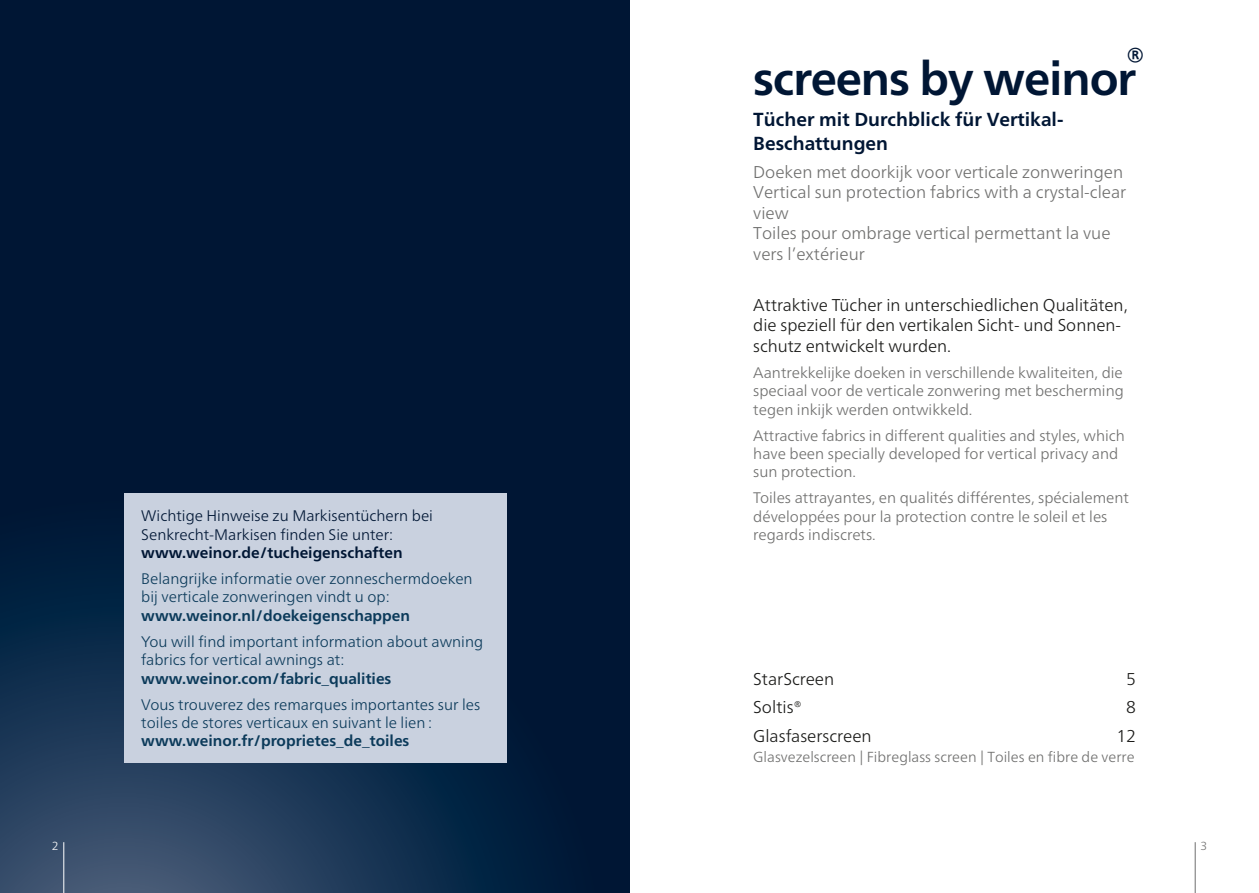
<style>
.page{position:relative;width:1259px;height:893px;background:#fff}
.page>*{position:absolute;margin:0;border:0;box-sizing:border-box;transform-origin:0 0}
.t1{font:700 46.8px "Frutiger Neue LTW1 G";letter-spacing:-.025em;color:#001634}
.t2{font:700 42.45px "Frutiger Neue LTW1 G";color:#001634}
.t3{font:700 18.9px/23.4px "Frutiger Neue LTW1 G";color:#001634}
.t4{font:300 17.1px/20.5px "Frutiger Neue LTW1 G";color:#1a1a18}
.t5{font:300 17.1px/20.5px "Frutiger Neue LTW1 G";color:#6f6f6e}
.t6{font:300 15.3px/18.3px "Frutiger Neue LTW1 G";color:#6f6f6e}
.t7{font:300 15.3px/18.3px "Frutiger Neue LTW1 G";color:#0b3a5a}
.t8{font:700 15.3px "Frutiger Neue LTW1 G";color:#0b3a5a}
.t9{font:300 15.3px/18.3px "Frutiger Neue LTW1 G";color:#001634}
.t10{font:700 15.3px "Frutiger Neue LTW1 G";color:#001634}
.t11{font:300 14.55px "Frutiger Neue LTW1 G";color:#6f6f6e}
.t12{font:300 11.7px "Frutiger Neue LTW1 G";color:#fff}
.t13{font:300 11.7px "Frutiger Neue LTW1 G";color:#6f6f6e}
</style>
<div class="page">
<hr style="left:1194px;top:842px;width:1px;height:51px;background:#6f6f6e">
<div style="left:0;top:0;width:629px;height:893px;background:#001634"></div>
<svg style="left:0;top:493px;width:521px;height:400px"></svg>
<hr style="left:63px;top:842px;width:1px;height:51px;background:#fff">
<div style="left:124px;top:493px;width:382px;height:270px;background:#c9d1df"></div>
<p class="t9" style="left:141px;top:507px;width:293px">Wichtige Hinweise zu Markisentüchern bei<br>Senkrecht-Markisen finden Sie unter:</p>
<p class="t10" style="left:141px;top:544px;width:263px">www.weinor.de/tucheigenschaften</p>
<p class="t7" style="left:141px;top:569px;width:333px">Belangrijke informatie over zonneschermdoeken bij verticale zonweringen vindt u op:</p>
<p class="t8" style="left:141px;top:606px;width:270px">www.weinor.nl/doekeigenschappen</p>
<p class="t7" style="left:141px;top:632px;width:343px">You will find important information about awning fabrics for vertical awnings at:</p>
<p class="t8" style="left:141px;top:669px;width:252px">www.weinor.com/fabric_qualities</p>
<p class="t7" style="left:141px;top:695px;width:340px">Vous trouverez des remarques importantes sur les toiles de stores verticaux en suivant le lien :</p>
<p class="t8" style="left:141px;top:732px;width:270px">www.weinor.fr/proprietes_de_toiles</p>
<h2 class="t2" style="left:1125px;top:38px;width:23px">®</h2>
<h1 class="t1" style="left:753px;top:51px;width:384px">screens by weinor</h1>
<p class="t3" style="left:753px;top:108px;width:311px">Tücher mit Durchblick für Vertikal-<br>Beschattungen</p>
<p class="t5" style="left:753px;top:161px;width:375px">Doeken met doorkijk voor verticale zonweringen Vertical sun protection fabrics with a crystal-clear view<br>Toiles pour ombrage vertical permettant la vue vers l’extérieur</p>
<p class="t4" style="left:753px;top:295px;width:376px">Attraktive Tücher in unterschiedlichen Qualitäten, die speziell für den vertikalen Sicht- und Sonnen&shy;schutz entwickelt wurden.</p>
<p class="t6" style="left:753px;top:363px;width:372px;text-align:justify">Aantrekkelijke doeken in verschillende kwaliteiten, die speciaal voor de verticale zonwering met bescherming tegen inkijk werden ontwikkeld.</p>
<p class="t6" style="left:753px;top:426px;width:373px">Attractive fabrics in different qualities and styles, which have been specially developed for vertical privacy and sun protection.</p>
<p class="t6" style="left:753px;top:489px;width:377px">Toiles attrayantes, en qualités différentes, spécialement développées pour la protection contre le soleil et les regards indiscrets.</p>
<p class="t4" style="left:753px;top:669px;width:83px">StarScreen</p>
<p class="t4" style="left:1126px;top:669px;width:11px">5</p>
<p class="t4" style="left:753px;top:697px;width:50px">Soltis®</p>
<p class="t4" style="left:1126px;top:697px;width:11px">8</p>
<p class="t4" style="left:753px;top:726px;width:120px">Glasfaserscreen</p>
<p class="t4" style="left:1116px;top:726px;width:21px">12</p>
<p class="t11" style="left:753px;top:748px;width:383px">Glasvezelscreen | Fibreglass screen | Toiles en fibre de verre</p>
<p class="t12" style="left:52px;top:839px;width:8px">2</p>
<p class="t13" style="left:1200px;top:839px;width:8px">3</p>
</div>
